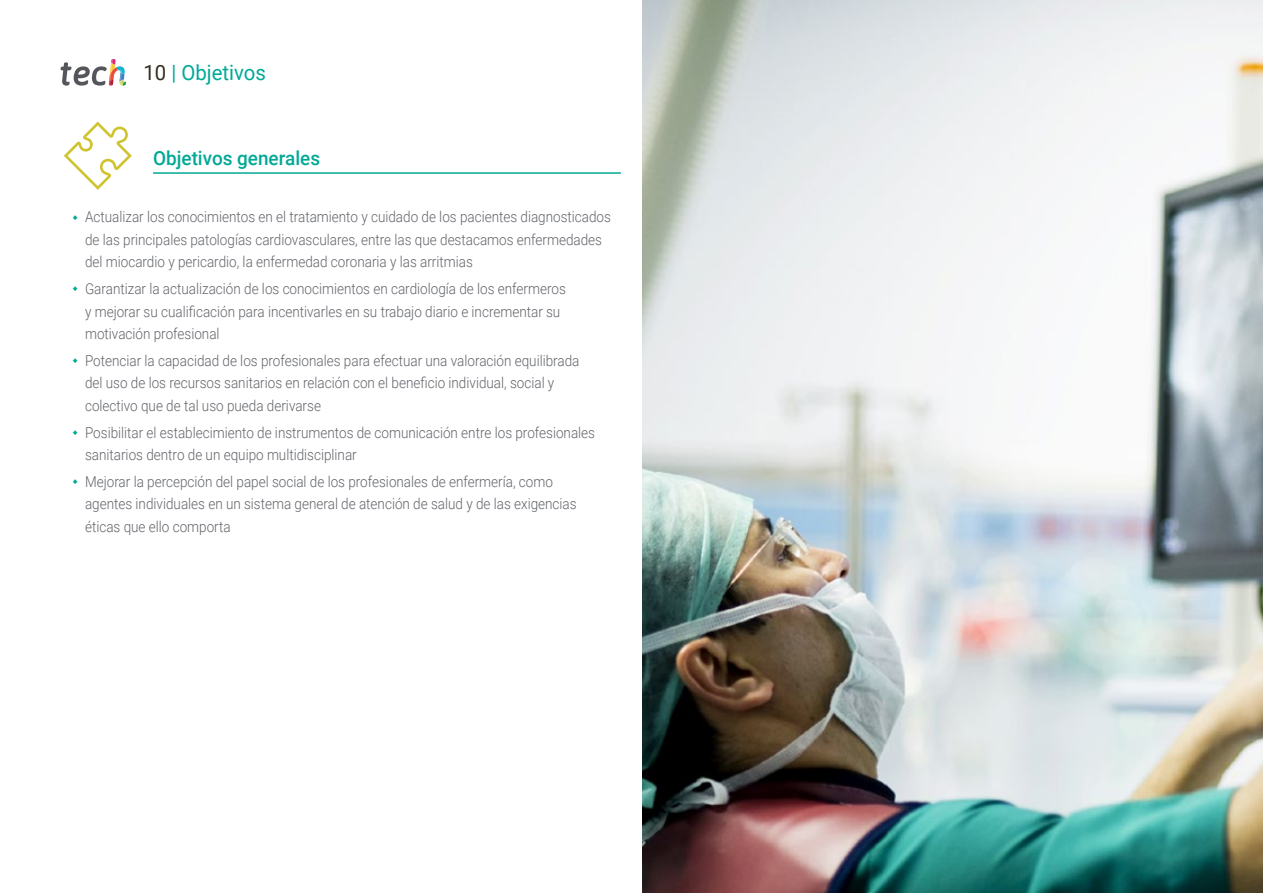
<style>
.page{position:relative;width:1263px;height:893px;background:#fff}
.page>*{position:absolute;margin:0;border:0;box-sizing:border-box;transform-origin:0 0}
.t1{font:21px "Roboto";color:#00a996}
.t2{font:500 19.5px "Roboto";color:#00a996}
.t3{font:300 15px/22.5px "Roboto";color:#61646a;scale:.9 1}
.s1{color:#312e20}
</style>
<div class="page">
<hr style="left:153px;top:173px;width:468px;height:1px;background:#00a996">
<svg style="left:64px;top:122px;width:68px;height:68px"></svg>
<img style="left:642px;top:0;width:621px;height:893px">
<svg style="left:61px;top:59px;width:65px;height:27px"></svg>
<h1 class="t1" style="left:144px;top:57px;width:124px"><span class="s1">10</span> | Objetivos</h1>
<h2 class="t2" style="left:153px;top:144px;width:169px">Objetivos generales</h2>
<p class="t3" style="left:85px;top:205px;width:586px">Actualizar los conocimientos en el tratamiento y cuidado de los pacientes diagnosticados de las principales patologías cardiovasculares, entre las que destacamos enfermedades del miocardio y pericardio, la enfermedad coronaria y las arritmias</p>
<p class="t3" style="left:85px;top:277px;width:536px">Garantizar la actualización de los conocimientos en cardiología de los enfermeros y mejorar su cualificación para incentivarles en su trabajo diario e incrementar su motivación profesional</p>
<p class="t3" style="left:85px;top:349px;width:551px">Potenciar la capacidad de los profesionales para efectuar una valoración equilibrada del uso de los recursos sanitarios en relación con el beneficio individual, social y colectivo que de tal uso pueda derivarse</p>
<p class="t3" style="left:85px;top:420px;width:568px">Posibilitar el establecimiento de instrumentos de comunicación entre los profesionales sanitarios dentro de un equipo multidisciplinar</p>
<p class="t3" style="left:85px;top:470px;width:548px">Mejorar la percepción del papel social de los profesionales de enfermería, como agentes individuales en un sistema general de atención de salud y de las exigencias éticas que ello comporta</p>
</div>
